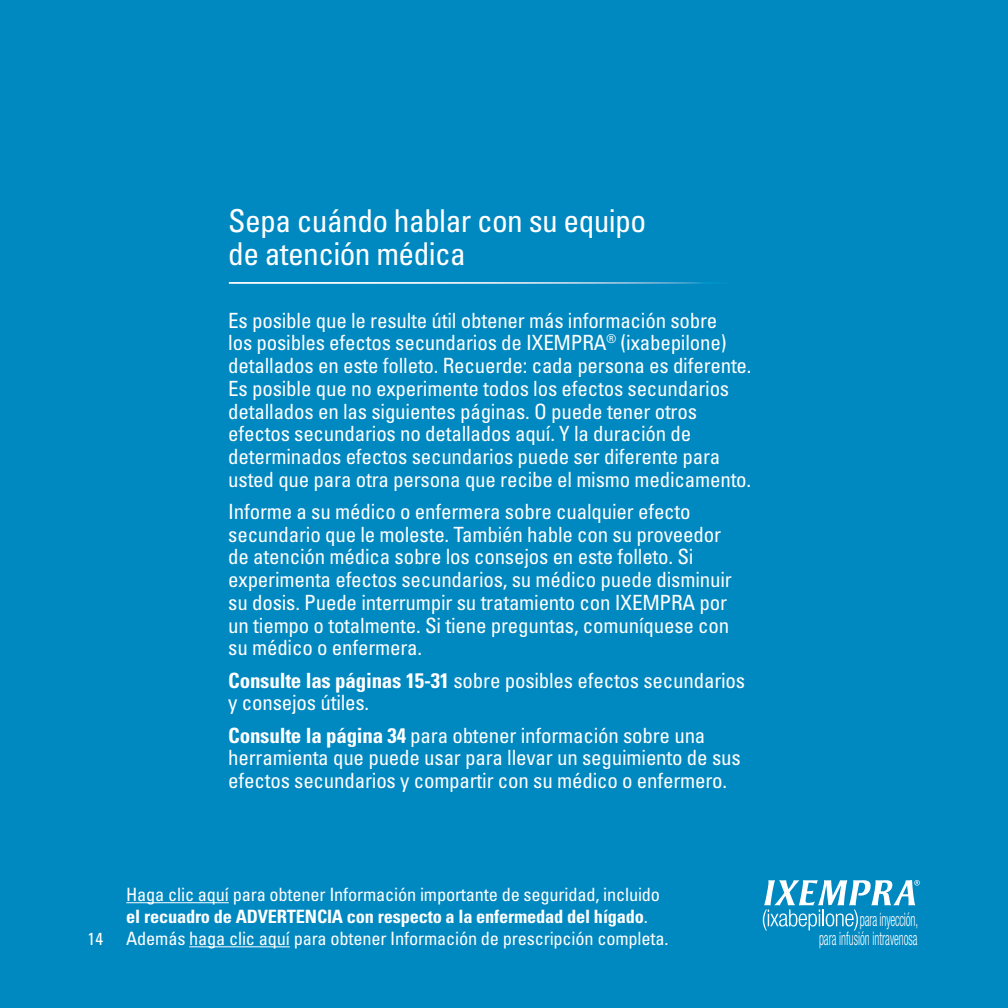
<style>
.page{position:relative;width:1008px;height:1008px;background:#0088c0}
.page>*{position:absolute;margin:0;border:0;box-sizing:border-box;transform-origin:0 0}
.t1{font:condensed 31.5px/33.2px "Univers LT Std";letter-spacing:-.02em;color:#fff}
.t2{font:condensed 21px/22.8px "Univers LT Std";letter-spacing:-.01em;color:#fff}
.t3{font:300 condensed 18.55px "Helvetica Neue";color:#fff;scale:.6 1}
.t4{font:300 condensed 18.55px "Helvetica Neue";letter-spacing:-.02em;color:#fff;scale:.62 1}
.t5{font:condensed 18.38px/22.1px "Univers LT Std";letter-spacing:-.01em;color:#fff}
.t6{font:condensed 17.5px "Univers LT Std";color:#fff}
.s1{font-weight:700}
</style>
<div class="page">
<svg style="left:762px;top:880px;width:158px;height:51px"></svg>
<hr style="left:126px;top:902px;width:103px;height:1px;background:#fff">
<hr style="left:189px;top:946px;width:101px;height:1px;background:#fff">
<hr style="left:229px;top:282px;width:509px;height:2px;background:#fff">
<h1 class="t1" style="left:228px;top:204px;width:419px">Sepa cuándo hablar con su equipo de atención médica</h1>
<p class="t2" style="left:228px;top:308px;width:525px">Es posible que le resulte útil obtener más información sobre<br>los posibles efectos secundarios de IXEMPRA<sup>®</sup> (ixabepilone) detallados en este folleto. Recuerde: cada persona es diferente.<br>Es posible que no experimente todos los efectos secundarios detallados en las siguientes páginas. O puede tener otros efectos secundarios no detallados aquí. Y la duración de determinados efectos secundarios puede ser diferente para usted que para otra persona que recibe el mismo medicamento.</p>
<p class="t2" style="left:228px;top:500px;width:505px">Informe a su médico o enfermera sobre cualquier efecto secundario que le moleste. También hable con su proveedor de atención médica sobre los consejos en este folleto. Si experimenta efectos secundarios, su médico puede disminuir su dosis. Puede interrumpir su tratamiento con IXEMPRA por un tiempo o totalmente. Si tiene preguntas, comuníquese con su médico o enfermera.</p>
<p class="t2" style="left:228px;top:668px;width:518px"><span class="s1">Consulte las páginas 15-31</span> sobre posibles efectos secundarios y consejos útiles.</p>
<p class="t2" style="left:228px;top:723px;width:514px"><span class="s1">Consulte la página 34</span> para obtener información sobre una herramienta que puede usar para llevar un seguimiento de sus efectos secundarios y compartir con su médico o enfermero.</p>
<p class="t5" style="left:126px;top:883px;width:544px">Haga clic aquí para obtener Información importante de seguridad, incluido <span class="s1">el recuadro de ADVERTENCIA con respecto a la enfermedad del hígado</span>.<br>Además haga clic aquí para obtener Información de prescripción completa.</p>
<p class="t4" style="left:860px;top:908px;width:96px">para inyección,</p>
<p class="t6" style="left:88px;top:928px;width:17px">14</p>
<p class="t3" style="left:819px;top:928px;width:166px">para infusión intravenosa</p>
</div>
